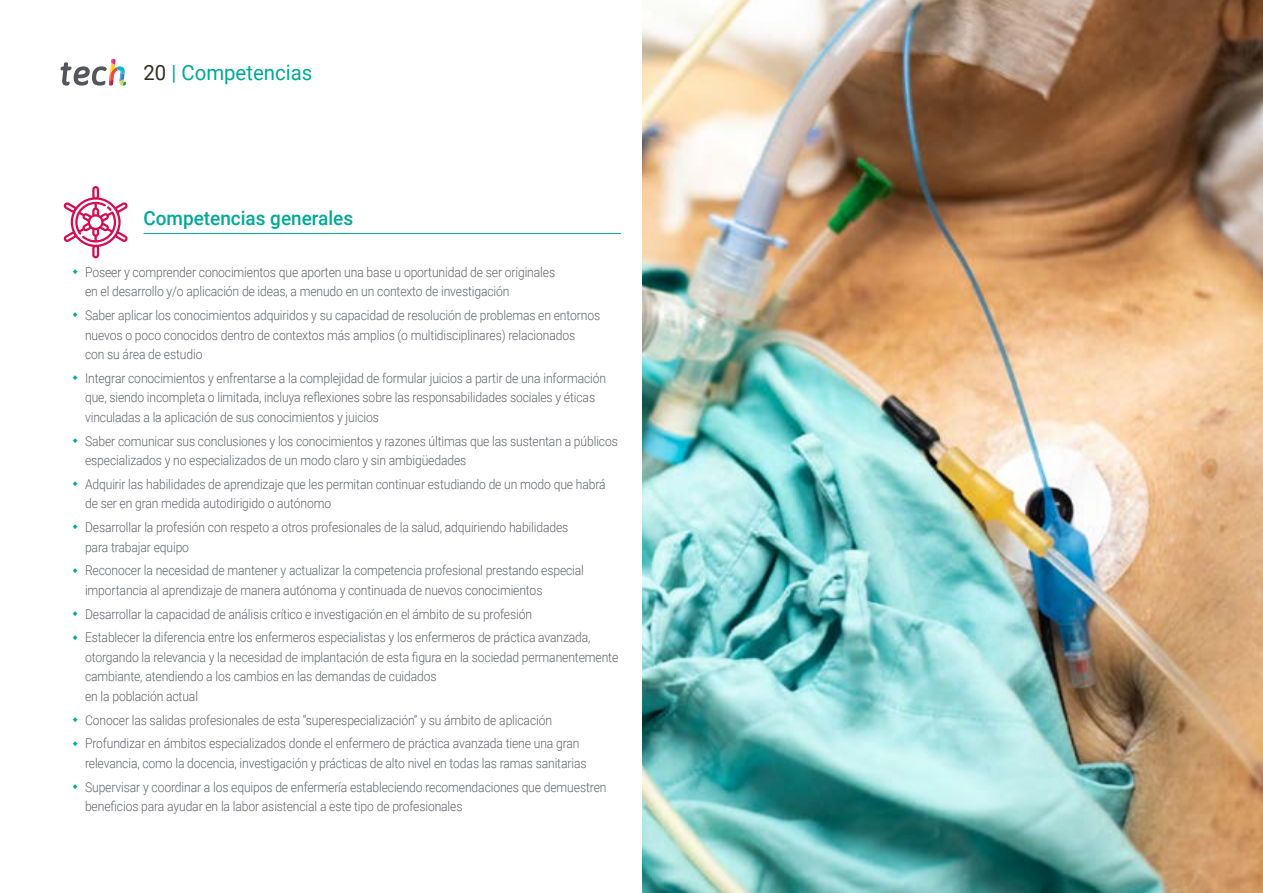
<style>
.page{position:relative;width:1263px;height:893px;background:#fff}
.page>*{position:absolute;margin:0;border:0;box-sizing:border-box;transform-origin:0 0}
.t1{font:21px "Roboto";color:#00a996}
.t2{font:500 19.5px "Roboto";color:#00a996}
.t3{font:300 13.5px/19.5px "Roboto";letter-spacing:-.01em;color:#61646a;scale:.9 1}
.s1{color:#312e20}
</style>
<div class="page">
<hr style="left:144px;top:233px;width:477px;height:1px;background:#00a996">
<svg style="left:63px;top:186px;width:65px;height:72px"></svg>
<svg style="left:61px;top:59px;width:65px;height:27px"></svg>
<img style="left:642px;top:0;width:621px;height:893px">
<h1 class="t1" style="left:144px;top:57px;width:170px"><span class="s1">20</span> | Competencias</h1>
<h2 class="t2" style="left:144px;top:205px;width:211px">Competencias generales</h2>
<p class="t3" style="left:85px;top:262px;width:524px">Poseer y comprender conocimientos que aporten una base u oportunidad de ser originales en el desarrollo y/o aplicación de ideas, a menudo en un contexto de investigación</p>
<p class="t3" style="left:85px;top:305px;width:574px">Saber aplicar los conocimientos adquiridos y su capacidad de resolución de problemas en entornos nuevos o poco conocidos dentro de contextos más amplios (o multidisciplinares) relacionados<br>con su área de estudio</p>
<p class="t3" style="left:85px;top:368px;width:581px">Integrar conocimientos y enfrentarse a la complejidad de formular juicios a partir de una información que, siendo incompleta o limitada, incluya reflexiones sobre las responsabilidades sociales y éticas vinculadas a la aplicación de sus conocimientos y juicios</p>
<p class="t3" style="left:85px;top:431px;width:594px">Saber comunicar sus conclusiones y los conocimientos y razones últimas que las sustentan a públicos especializados y no especializados de un modo claro y sin ambigüedades</p>
<p class="t3" style="left:85px;top:474px;width:580px">Adquirir las habilidades de aprendizaje que les permitan continuar estudiando de un modo que habrá de ser en gran medida autodirigido o autónomo</p>
<p class="t3" style="left:85px;top:517px;width:538px">Desarrollar la profesión con respeto a otros profesionales de la salud, adquiriendo habilidades para trabajar equipo</p>
<p class="t3" style="left:85px;top:560px;width:556px">Reconocer la necesidad de mantener y actualizar la competencia profesional prestando especial importancia al aprendizaje de manera autónoma y continuada de nuevos conocimientos</p>
<p class="t3" style="left:85px;top:601px;width:563px;line-height:23.7px">Desarrollar la capacidad de análisis crítico e investigación en el ámbito de su profesión<br>Establecer la diferencia entre los enfermeros especialistas y los enfermeros de práctica avanzada,</p>
<p class="t3" style="left:85px;top:647px;width:594px">otorgando la relevancia y la necesidad de implantación de esta figura en la sociedad permanentemente cambiante, atendiendo a los cambios en las demandas de cuidados<br>en la población actual</p>
<p class="t3" style="left:85px;top:707px;width:551px;line-height:23.7px">Conocer las salidas profesionales de esta “superespecialización” y su ámbito de aplicación<br>Profundizar en ámbitos especializados donde el enfermero de práctica avanzada tiene una gran</p>
<p class="t3" style="left:85px;top:751px;width:581px;line-height:23.7px">relevancia, como la docencia, investigación y prácticas de alto nivel en todas las ramas sanitarias<br>Supervisar y coordinar a los equipos de enfermería estableciendo recomendaciones que demuestren</p>
<p class="t3" style="left:85px;top:796px;width:421px">beneficios para ayudar en la labor asistencial a este tipo de profesionales</p>
</div>
